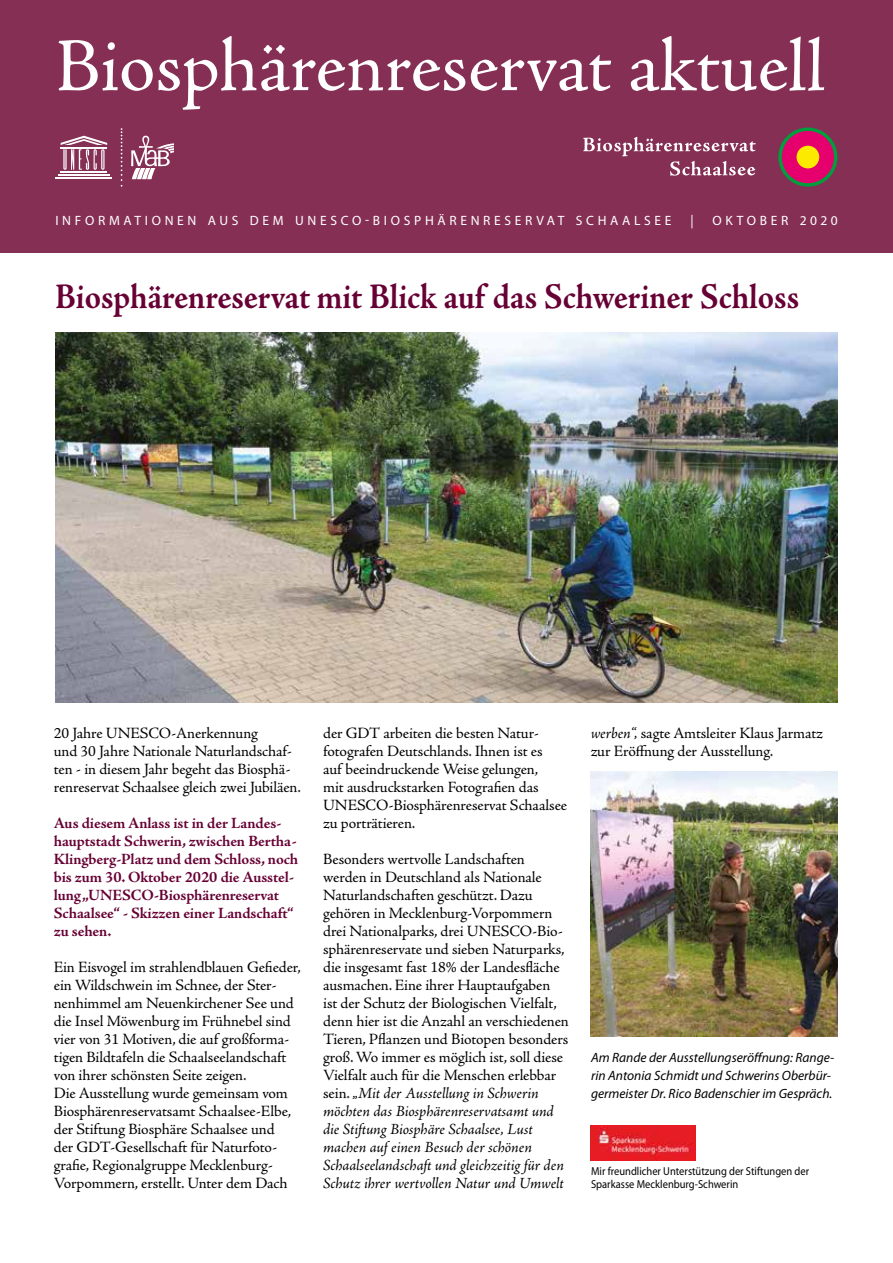
<style>
.page{position:relative;width:893px;height:1263px;background:#fff}
.page>*{position:absolute;margin:0;border:0;box-sizing:border-box;transform-origin:0 0}
.t1{font:76.5px "Adobe Jenson Pro";color:#fff}
.t2{font:700 36.3px "Adobe Jenson Pro";letter-spacing:-.005em;color:#670034;scale:.91 1}
.t3{font:15.75px/18px "Adobe Jenson Pro";letter-spacing:-.005em;color:#000}
.t4{font:700 15.75px/18px "Adobe Jenson Pro";letter-spacing:-.01em;color:#670034}
.t5{font:italic 13.5px/18px "Myriad Pro";color:#000}
.t6{font:13.5px "Myriad Pro";letter-spacing:.275em;color:#fff}
.t7{font:11.55px/12.6px "Myriad Pro";color:#000;scale:.91 1}
.s1{font-style:italic}
</style>
<div class="page">
<div style="left:0;top:0;width:893px;height:252px;background:#852f55"></div>
<hr style="left:61px;top:171px;width:46px;height:2px;background:#fff">
<hr style="left:58px;top:174px;width:52px;height:2px;background:#fff">
<hr style="left:56px;top:177px;width:56px;height:2px;background:#fff">
<svg style="left:61px;top:136px;width:46px;height:34px"></svg>
<svg style="left:121px;top:128px;width:1px;height:59px"></svg>
<svg style="left:131px;top:135px;width:43px;height:44px"></svg>
<svg style="left:778px;top:128px;width:59px;height:59px"></svg>
<div style="left:782px;top:131px;width:52px;height:52px;background:#e6006d;border-radius:50%"></div>
<div style="left:796px;top:146px;width:23px;height:22px;background:#fcea00;border-radius:50%"></div>
<svg style="left:583px;top:137px;width:173px;height:39px"></svg>
<img style="left:56px;top:333px;width:782px;height:369px">
<img style="left:591px;top:772px;width:246px;height:265px">
<img style="left:591px;top:1126px;width:105px;height:34px">
<h1 class="t1" style="left:55px;top:23px;width:771px">Biosphärenreservat aktuell</h1>
<p class="t6" style="left:55px;top:213px;width:618px">INFORMATIONEN AUS DEM UNESCO-BIOSPHÄRENRESERVAT SCHAALSEE</p>
<p class="t6" style="left:690px;top:213px;width:5px">|</p>
<p class="t6" style="left:713px;top:213px;width:127px">OKTOBER 2020</p>
<h2 class="t2" style="left:55px;top:276px;width:819px">Biosphärenreservat mit Blick auf das Schweriner Schloss</h2>
<p class="t3" style="left:54px;top:724px;width:249px">20 Jahre UNESCO-Anerkennung<br>und 30 Jahre Nationale Naturlandschaf&shy;ten - in diesem Jahr begeht das Biosphä&shy;renreservat Schaalsee gleich zwei Jubiläen.</p>
<p class="t4" style="left:54px;top:814px;width:246px">Aus diesem Anlass ist in der Landes&shy;hauptstadt Schwerin, zwischen Bertha-Klingberg-Platz und dem Schloss, noch bis zum 30. Oktober 2020 die Ausstel&shy;lung „UNESCO-Biosphärenreservat Schaalsee“ - Skizzen einer Landschaft“ zu sehen.</p>
<p class="t3" style="left:54px;top:958px;width:248px">Ein Eisvogel im strahlendblauen Gefieder, ein Wildschwein im Schnee, der Ster&shy;nenhimmel am Neuenkirchener See und die Insel Möwenburg im Frühnebel sind vier von 31 Motiven, die auf großforma&shy;tigen Bildtafeln die Schaalseelandschaft von ihrer schönsten Seite zeigen.<br>Die Ausstellung wurde gemeinsam vom Biosphärenreservatsamt Schaalsee-Elbe, der Stiftung Biosphäre Schaalsee und<br>der GDT-Gesellschaft für Naturfoto&shy;grafie, Regionalgruppe Mecklenburg-Vorpommern, erstellt. Unter dem Dach</p>
<p class="t3" style="left:323px;top:724px;width:245px">der GDT arbeiten die besten Natur&shy;fotografen Deutschlands. Ihnen ist es<br>auf beeindruckende Weise gelungen,<br>mit ausdruckstarken Fotografien das UNESCO-Biosphärenreservat Schaalsee zu porträtieren.</p>
<p class="t3" style="left:323px;top:850px;width:247px">Besonders wertvolle Landschaften werden in Deutschland als Nationale Naturlandschaften geschützt. Dazu gehören in Mecklenburg-Vorpommern drei Nationalparks, drei UNESCO-Bio&shy;sphärenreservate und sieben Naturparks, die insgesamt fast 18% der Landesfläche ausmachen. Eine ihrer Hauptaufgaben<br>ist der Schutz der Biologischen Vielfalt, denn hier ist die Anzahl an verschiedenen Tieren, Pflanzen und Biotopen besonders groß. Wo immer es möglich ist, soll diese Vielfalt auch für die Menschen erlebbar sein. <span class="s1">„Mit der Ausstellung in Schwerin möchten das Biosphärenreservatsamt und die Stiftung Biosphäre Schaalsee, Lust machen auf einen Besuch der schönen Schaalseelandschaft und gleichzeitig für den Schutz ihrer wertvollen Natur und Umwelt</span></p>
<p class="t3" style="left:591px;top:724px;width:234px"><span class="s1">werben“,</span> sagte Amtsleiter Klaus Jarmatz zur Eröffnung der Ausstellung.</p>
<p class="t5" style="left:591px;top:1049px;width:245px">Am Rande der Ausstellungseröffnung: Range&shy;rin Antonia Schmidt und Schwerins Oberbür&shy;germeister Dr. Rico Badenschier im Gespräch.</p>
<p class="t7" style="left:591px;top:1165px;width:241px">Mir freundlicher Unterstützung der Stiftungen der<br>Sparkasse Mecklenburg-Schwerin</p>
</div>
